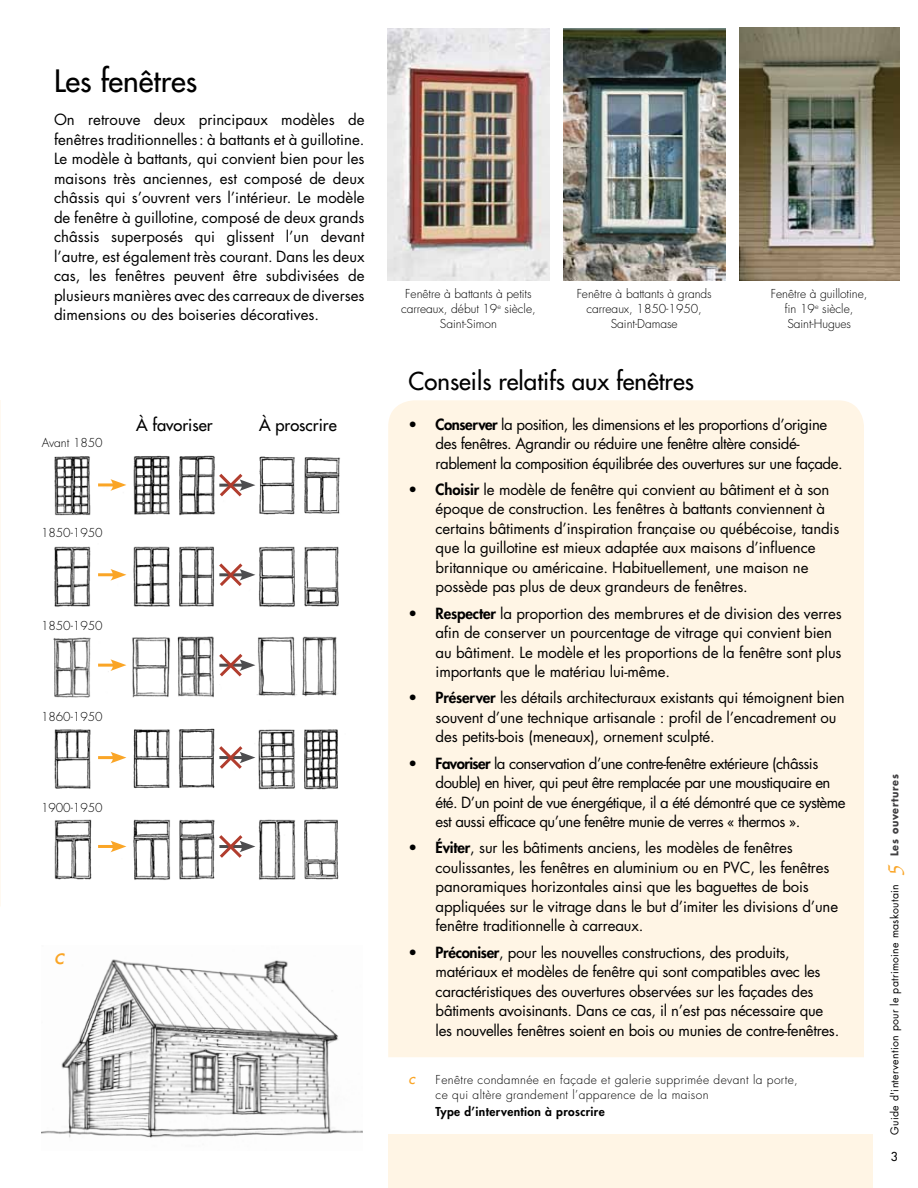
<style>
.page{position:relative;width:918px;height:1188px;background:#fff}
.page>*{position:absolute;margin:0;border:0;box-sizing:border-box;transform-origin:0 0}
.t1{font:500 30px "Futura Std";color:#000}
.t2{font:500 24px "Futura Std";color:#000}
.t3{font:italic 500 22.5px "Futura Std";color:#faa526}
.t4{font:500 16.5px "Futura Std";color:#000}
.t5{font:15px/19.5px "Futura Std";letter-spacing:-.01em;color:#000}
.t6{font:15px/19.5px "Futura Std";letter-spacing:-.035em;color:#000}
.t7{font:15px/19.5px "Futura Std";letter-spacing:-.03em;color:#000}
.t8{font:italic 500 15px "Futura Std";color:#faa526}
.t9{font:300 12px/15px "Futura Std";color:#000;text-align:center}
.t10{font:300 12px/15px "Futura Std";letter-spacing:.03em;color:#000}
.t11{font:800 12px "Futura Std";letter-spacing:.03em;color:#000}
.t12{font:500 12px "Futura Std";color:#000}
.t13{font:10.5px "Futura Std";letter-spacing:.03em;color:#000}
.s1{font-weight:800}
.s2{font-family:"Duc De Berry LT Std";font-size:22.5px;color:#faa526}
.s3{font-weight:700;color:#414042}
</style>
<div class="page">
<div style="left:388px;top:400px;width:476px;height:657px;background:#fff5e5"></div>
<svg style="left:0;top:400px;width:1px;height:506px"></svg>
<img style="left:563px;top:28px;width:162px;height:252px">
<img style="left:387px;top:28px;width:162px;height:252px">
<img style="left:54px;top:455px;width:286px;height:61px">
<img style="left:54px;top:546px;width:285px;height:61px">
<img style="left:53px;top:636px;width:285px;height:62px">
<img style="left:54px;top:728px;width:284px;height:62px">
<img style="left:54px;top:819px;width:285px;height:61px">
<hr style="left:98px;top:483px;width:18px;height:3px;background:#faa526">
<svg style="left:110px;top:479px;width:16px;height:12px"></svg>
<hr style="left:98px;top:573px;width:18px;height:3px;background:#faa526">
<svg style="left:110px;top:569px;width:16px;height:12px"></svg>
<hr style="left:98px;top:664px;width:18px;height:3px;background:#faa526">
<svg style="left:110px;top:659px;width:16px;height:12px"></svg>
<hr style="left:98px;top:756px;width:18px;height:3px;background:#faa526">
<svg style="left:110px;top:752px;width:16px;height:11px"></svg>
<hr style="left:98px;top:845px;width:18px;height:3px;background:#faa526">
<svg style="left:110px;top:841px;width:16px;height:11px"></svg>
<svg style="left:216px;top:471px;width:39px;height:29px"></svg>
<img style="left:42px;top:959px;width:320px;height:179px">
<div style="left:388px;top:1135px;width:485px;height:53px;background:#fff5e5"></div>
<img style="left:739px;top:28px;width:161px;height:252px">
<svg style="left:216px;top:560px;width:39px;height:29px"></svg>
<svg style="left:216px;top:651px;width:39px;height:29px"></svg>
<svg style="left:216px;top:743px;width:39px;height:29px"></svg>
<svg style="left:216px;top:832px;width:39px;height:29px"></svg>
<h1 class="t1" style="left:54px;top:63px;width:145px">Les fenêtres</h1>
<p class="t5" style="left:54px;top:110px;width:312px;text-align:justify">On retrouve deux principaux modèles de fenêtres traditionnelles : à battants et à guillotine.<br>Le modèle à battants, qui convient bien pour les maisons très anciennes, est composé de deux châssis qui s’ouvrent vers l’intérieur. Le modèle de fenêtre à guillotine, composé de deux grands châssis superposés qui glissent l’un devant l’autre, est également très courant. Dans les deux cas, les fenêtres peuvent être subdivisées de plusieurs manières avec des carreaux de diverses dimensions ou des boiseries décoratives.</p>
<p class="t9" style="left:42px;top:436px;width:63px">Avant 1850</p>
<p class="t9" style="left:41px;top:526px;width:63px">1850-1950</p>
<p class="t9" style="left:41px;top:618px;width:63px">1850-1950</p>
<p class="t9" style="left:41px;top:710px;width:63px">1860-1950</p>
<p class="t9" style="left:41px;top:800px;width:63px">1900-1950</p>
<p class="t4" style="left:136px;top:414px;width:78px">À favoriser</p>
<p class="t4" style="left:259px;top:414px;width:79px">À proscrire</p>
<h3 class="t3" style="left:54px;top:942px;width:11px">c</h3>
<p class="t9" style="left:401px;top:286px;width:136px">Fenêtre à battants à petits carreaux, début 19<sup>e</sup> siècle,<br>Saint-Simon</p>
<p class="t9" style="left:577px;top:286px;width:137px">Fenêtre à battants à grands carreaux, 1850-1950,<br>Saint-Damase</p>
<p class="t9" style="left:771px;top:286px;width:98px">Fenêtre à guillotine, fin 19<sup>e</sup> siècle,<br>Saint-Hugues</p>
<h2 class="t2" style="left:409px;top:366px;width:287px">Conseils relatifs aux fenêtres</h2>
<p class="t7" style="left:436px;top:414px;width:409px;text-indent:-27px"><span class="s1">• Conserver</span> la position, les dimensions et les proportions d’origine des fenêtres. Agrandir ou réduire une fenêtre altère considé&shy;rablement la composition équilibrée des ouvertures sur une façade.</p>
<p class="t5" style="left:436px;top:480px;width:405px;text-indent:-27px"><span class="s1">• Choisir</span> le modèle de fenêtre qui convient au bâtiment et à son époque de construction. Les fenêtres à battants conviennent à certains bâtiments d’inspiration française ou québécoise, tandis que la guillotine est mieux adaptée aux maisons d’influence britannique ou américaine. Habituellement, une maison ne possède pas plus de deux grandeurs de fenêtres.</p>
<p class="t5" style="left:436px;top:603px;width:408px;text-indent:-27px"><span class="s1">• Respecter</span> la proportion des membrures et de division des verres afin de conserver un pourcentage de vitrage qui convient bien au bâtiment. Le modèle et les proportions de la fenêtre sont plus importants que le matériau lui-même.</p>
<p class="t5" style="left:436px;top:688px;width:411px;text-indent:-27px"><span class="s1">• Préserver</span> les détails architecturaux existants qui témoignent bien souvent d’une technique artisanale : profil de l’encadrement ou des petits-bois (meneaux), ornement sculpté.</p>
<p class="t6" style="left:436px;top:753px;width:411px;text-indent:-27px"><span class="s1">• Favoriser</span> la conservation d’une contre-fenêtre extérieure (châssis double) en hiver, qui peut être remplacée par une moustiquaire en été. D’un point de vue énergétique, il a été démontré que ce système est aussi efficace qu’une fenêtre munie de verres « thermos ».</p>
<p class="t5" style="left:436px;top:838px;width:404px;text-indent:-27px"><span class="s1">• Éviter</span>, sur les bâtiments anciens, les modèles de fenêtres coulissantes, les fenêtres en aluminium ou en PVC, les fenêtres panoramiques horizontales ainsi que les baguettes de bois appliquées sur le vitrage dans le but d’imiter les divisions d’une fenêtre traditionnelle à carreaux.</p>
<p class="t5" style="left:436px;top:942px;width:405px;text-indent:-27px"><span class="s1">• Préconiser</span>, pour les nouvelles constructions, des produits, matériaux et modèles de fenêtre qui sont compatibles avec les caractéristiques des ouvertures observées sur les façades des bâtiments avoisinants. Dans ce cas, il n’est pas nécessaire que les nouvelles fenêtres soient en bois ou munies de contre-fenêtres.</p>
<p class="t8" style="left:409px;top:1069px;width:8px">c</p>
<p class="t10" style="left:436px;top:1072px;width:364px">Fenêtre condamnée en façade et galerie supprimée devant la porte, ce qui altère grandement l’apparence de la maison</p>
<p class="t11" style="left:436px;top:1104px;width:171px">Type d’intervention à proscrire</p>
<p class="t13" style="left:888px;top:1135px;width:362px;rotate:-90deg">Guide d'intervention pour le patrimoine maskoutain <span class="s2">5</span> <span class="s3">Les ouvertures</span></p>
<p class="t12" style="left:891px;top:1149px;width:8px">3</p>
</div>
